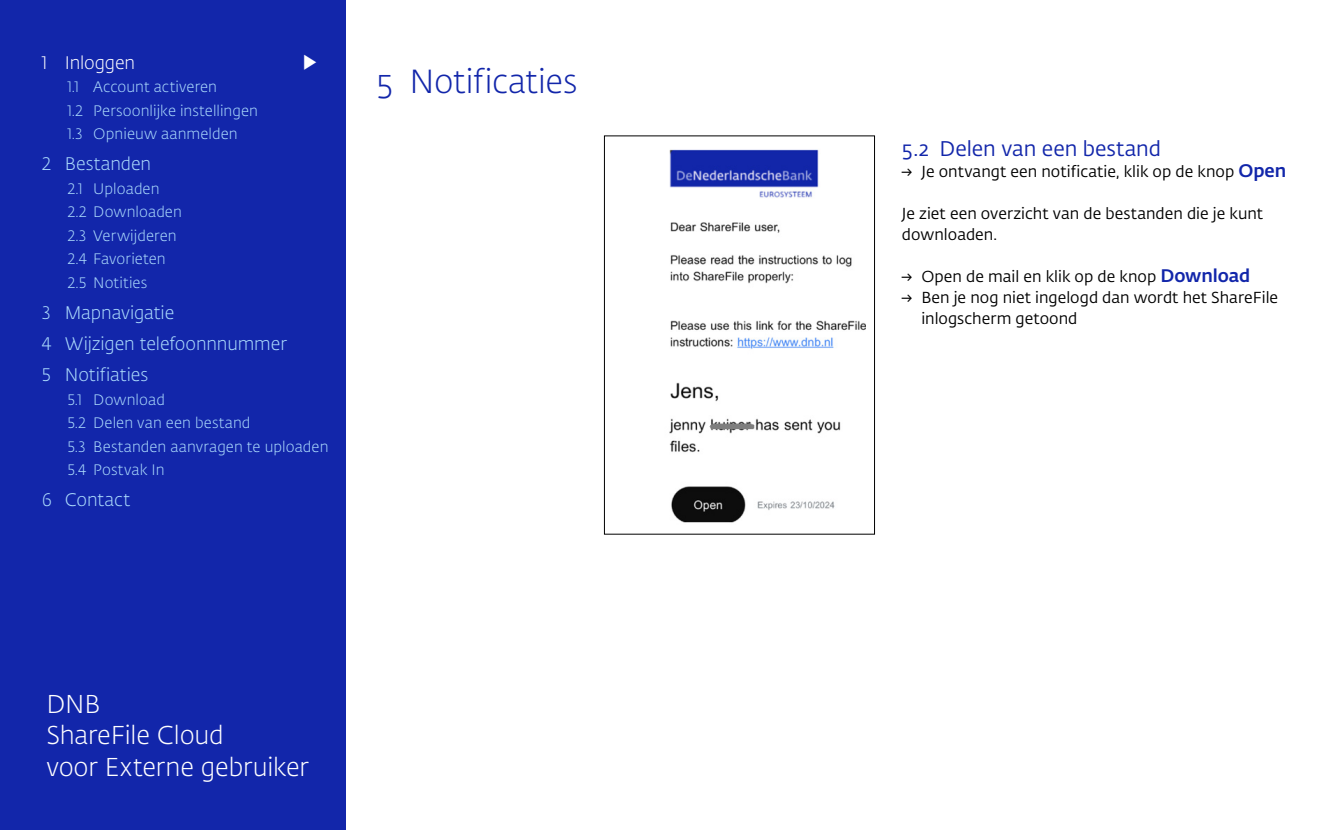
<style>
.page{position:relative;width:1340px;height:830px;background:#fff}
.page>*{position:absolute;margin:0;border:0;box-sizing:border-box;transform-origin:0 0}
.t1{font:300 33px "DNB Fedra";letter-spacing:-.01em;color:#1226aa}
.t2{font:300 25.5px/31.5px "DNB Fedra";letter-spacing:-.005em;color:#fff}
.t3{font:300 22.5px "DNB Fedra";color:#fff}
.t4{font:21px "DNB Fedra";letter-spacing:-.005em;color:#1226aa}
.t5{font:300 18px/31px "DNB Fedra";letter-spacing:-.005em;color:#abdafc}
.t6{font:300 18px "DNB Fedra";letter-spacing:-.005em;color:#fff}
.t7{font:15.75px/21px "DNB Fedra";letter-spacing:.005em;color:#000}
.t8{font:300 15px/23.5px "DNB Fedra";letter-spacing:.005em;color:#abdafc}
.s1{font-weight:500;font-size:18px;color:#1226aa}
</style>
<div class="page">
<div style="left:0;top:0;width:345px;height:829px;background:#1226aa"></div>
<img style="left:669px;top:149px;width:196px;height:374px">
<p class="t6" style="left:42px;top:51px;width:94px">1 Inloggen</p>
<h3 class="t3" style="left:302px;top:47px;width:16px">▶</h3>
<p class="t8" style="left:68px;top:75px;width:192px">1.1 Account activeren<br>1.2 Persoonlijke instellingen<br>1.3 Opnieuw aanmelden</p>
<p class="t5" style="left:42px;top:149px;width:110px">2 Bestanden</p>
<p class="t8" style="left:68px;top:177px;width:116px">2.1 Uploaden<br>2.2 Downloaden<br>2.3 Verwijderen<br>2.4 Favorieten<br>2.5 Notities</p>
<p class="t5" style="left:42px;top:297px;width:246px">3 Mapnavigatie<br>4 Wijzigen telefoonnnummer<br>5 Notifiaties</p>
<p class="t8" style="left:68px;top:387px;width:262px">5.1 Download<br>5.2 Delen van een bestand<br>5.3 Bestanden aanvragen te uploaden<br>5.4 Postvak In</p>
<p class="t5" style="left:42px;top:484px;width:89px">6 Contact</p>
<h1 class="t1" style="left:376px;top:62px;width:202px">5 Notificaties</h1>
<h2 class="t2" style="left:46px;top:688px;width:264px">DNB<br>ShareFile Cloud<br>voor Externe gebruiker</h2>
<h3 class="t4" style="left:901px;top:136px;width:261px">5.2 Delen van een bestand</h3>
<p class="t7" style="left:901px;top:161px;width:386px">→ Je ontvangt een notificatie, klik op de knop <span class="s1">Open</span></p>
<p class="t7" style="left:901px;top:203px;width:363px">Je ziet een overzicht van de bestanden die je kunt downloaden.</p>
<p class="t7" style="left:901px;top:266px;width:350px">→ Open de mail en klik op de knop <span class="s1">Download</span></p>
<p class="t7" style="left:921px;top:287px;width:358px;text-indent:-19px">→ Ben je nog niet ingelogd dan wordt het ShareFile inlogscherm getoond</p>
</div>
